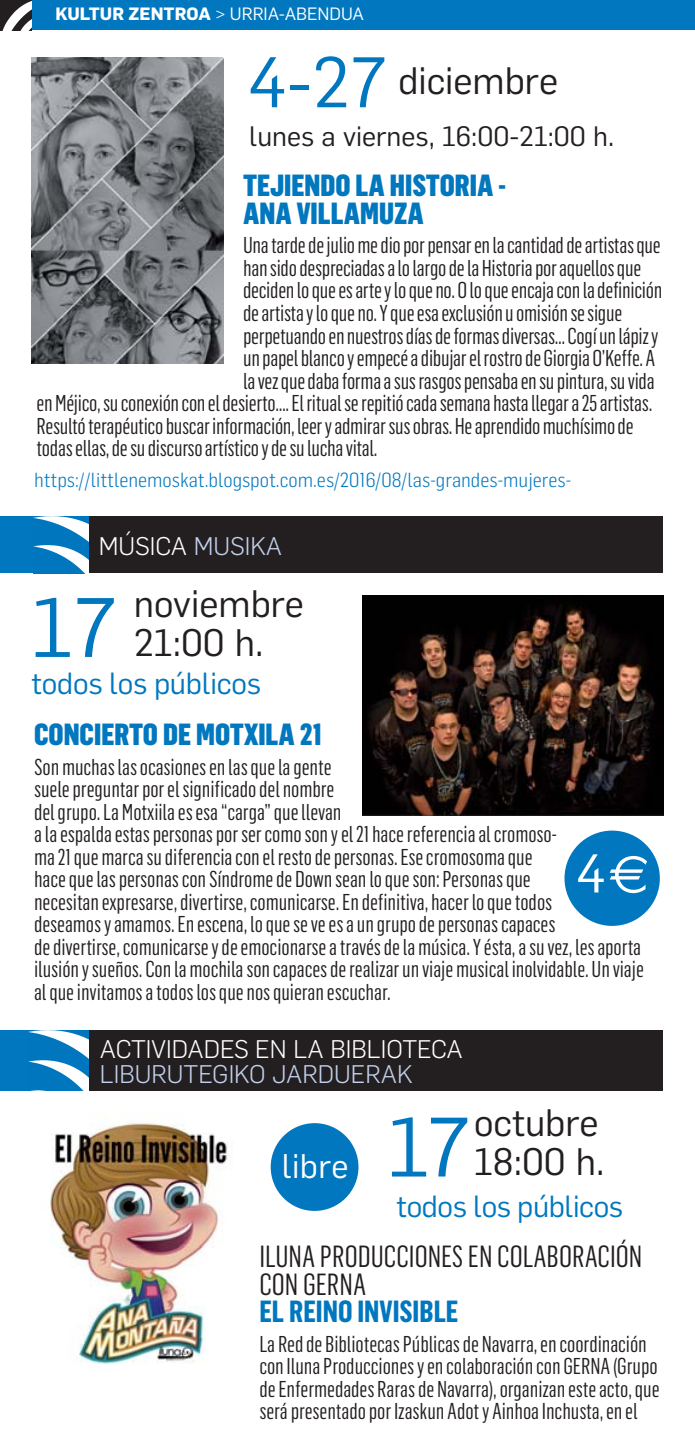
<style>
.page{position:relative;width:695px;height:1454px;background:#fff}
.page>*{position:absolute;margin:0;border:0;box-sizing:border-box;transform-origin:0 0}
.t1{font:82.5px "Flama";color:#0077be}
.t2{font:53.5px "Flama";color:#fff}
.t3{font:37.5px/39.5px "Flama";color:#231f20}
.t4{font:33.5px "Flama";letter-spacing:.01em;color:#fff}
.t5{font:900 30px/27.5px "Flama Condensed";color:#0077be}
.t6{font:30px/27.5px "Flama Condensed";color:#231f20}
.t7{font:30px "Flama";letter-spacing:-.01em;color:#0077be}
.t8{font:700 30px "Flama Condensed";color:#0077be}
.t9{font:27.5px "Flama";color:#231f20}
.t10{font:300 25px "Flama";color:#fff}
.t11{font:300 25px "Flama";color:#c1d0eb}
.t12{font:22.5px/22.5px "Flama Condensed";letter-spacing:-.005em;color:#231f20}
.t13{font:300 20px "Flama Semicondensed";color:#0077be}
.t14{font:17.5px "Flama";color:#fff}
.s1{font-weight:700}
.s2{font-size:70px;color:#0077be}
.s3{color:#c1d0eb}
.s4{font-family:"Euro Sans"}
</style>
<div class="page">
<div style="left:0;top:0;width:694px;height:30px;background:#0077be"></div>
<div style="left:0;top:0;width:32px;height:30px;background:#231f20"></div>
<img style="left:3px;top:1px;width:29px;height:29px">
<div style="left:41px;top:1029px;width:621px;height:61px;background:#231f20"></div>
<div style="left:0;top:1029px;width:88px;height:61px;background:#0077be"></div>
<img style="left:29px;top:1029px;width:59px;height:61px">
<img style="left:50px;top:1113px;width:178px;height:251px">
<div style="left:270px;top:1122px;width:88px;height:88px;background:#0077be;border-radius:50%"></div>
<div style="left:41px;top:516px;width:621px;height:57px;background:#231f20"></div>
<div style="left:0;top:516px;width:88px;height:57px;background:#0077be"></div>
<img style="left:34px;top:516px;width:54px;height:57px">
<img style="left:362px;top:595px;width:301px;height:220px">
<img style="left:32px;top:57px;width:191px;height:307px">
<div style="left:564px;top:830px;width:95px;height:95px;background:#0077be;border-radius:50%"></div>
<p class="t14" style="left:55px;top:3px;width:310px"><span class="s1">KULTUR ZENTROA</span> &gt; URRIA-ABENDUA</p>
<h3 class="t3" style="left:247px;top:61px;width:313px"><span class="s2">4-27</span> diciembre</h3>
<p class="t9" style="left:249px;top:120px;width:366px">lunes a viernes, 16:00-21:00 h.</p>
<h3 class="t5" style="left:243px;top:174px;width:264px">TEJIENDO LA HISTORIA -<br>ANA VILLAMUZA</h3>
<p class="t12" style="left:243px;top:236px;width:419px">Una tarde de julio me dio por pensar en la cantidad de artistas que</p>
<p class="t12" style="left:243px;top:258px;width:399px">han sido despreciadas a lo largo de la Historia por aquellos que</p>
<p class="t12" style="left:243px;top:281px;width:420px">deciden lo que es arte y lo que no. O lo que encaja con la definición</p>
<p class="t12" style="left:243px;top:303px;width:380px">de artista y lo que no. Y que esa exclusión u omisión se sigue</p>
<p class="t12" style="left:243px;top:326px;width:417px">perpetuando en nuestros días de formas diversas… Cogí un lápiz y</p>
<p class="t12" style="left:243px;top:348px;width:413px">un papel blanco y empecé a dibujar el rostro de Giorgia O’Keffe. A</p>
<p class="t12" style="left:243px;top:371px;width:413px">la vez que daba forma a sus rasgos pensaba en su pintura, su vida</p>
<p class="t12" style="left:37px;top:393px;width:617px">en Méjico, su conexión con el desierto…. El ritual se repitió cada semana hasta llegar a 25 artistas.</p>
<p class="t12" style="left:37px;top:416px;width:598px">Resultó terapéutico buscar información, leer y admirar sus obras. He aprendido muchísimo de</p>
<p class="t12" style="left:37px;top:438px;width:342px">todas ellas, de su discurso artístico y de su lucha vital.</p>
<p class="t13" style="left:34px;top:473px;width:538px">https://littlenemoskat.blogspot.com.es/2016/08/las-grandes-mujeres-</p>
<p class="t10" style="left:99px;top:537px;width:185px">MÚSICA <span class="s3">MUSIKA</span></p>
<h1 class="t1" style="left:32px;top:580px;width:86px">17</h1>
<h3 class="t3" style="left:134px;top:584px;width:171px">noviembre<br>21:00 h.</h3>
<h3 class="t7" style="left:32px;top:666px;width:231px">todos los públicos</h3>
<h3 class="t5" style="left:34px;top:723px;width:289px">CONCIERTO DE MOTXILA 21</h3>
<p class="t12" style="left:34px;top:757px;width:611px">Son muchas las ocasiones en las que la gente<br>suele preguntar por el significado del nombre<br>del grupo. La Motxiila es esa “carga” que llevan<br>a la espalda estas personas por ser como son y el 21 hace referencia al cromoso-<br>ma 21 que marca su diferencia con el resto de personas. Ese cromosoma que<br>hace que las personas con Síndrome de Down sean lo que son: Personas que<br>necesitan expresarse, divertirse, comunicarse. En definitiva, hacer lo que todos<br>deseamos y amamos. En escena, lo que se ve es a un grupo de personas capaces<br>de divertirse, comunicarse y de emocionarse a través de la música. Y ésta, a su vez, les aporta ilusión y sueños. Con la mochila son capaces de realizar un viaje musical inolvidable. Un viaje al que invitamos a todos los que nos quieran escuchar.</p>
<h2 class="t2" style="left:575px;top:842px;width:75px">4<span class="s4">€</span></h2>
<p class="t10" style="left:100px;top:1040px;width:364px">ACTIVIDADES EN LA BIBLIOTECA</p>
<p class="t11" style="left:100px;top:1065px;width:314px">LIBURUTEGIKO JARDUERAK</p>
<h3 class="t3" style="left:474px;top:1102px;width:126px">octubre</h3>
<h1 class="t1" style="left:388px;top:1099px;width:84px">17</h1>
<h3 class="t7" style="left:396px;top:1189px;width:228px">todos los públicos</h3>
<h3 class="t4" style="left:282px;top:1146px;width:68px">libre</h3>
<h3 class="t3" style="left:474px;top:1142px;width:132px">18:00 h.</h3>
<h3 class="t6" style="left:259px;top:1245px;width:384px">ILUNA PRODUCCIONES EN COLABORACIÓN<br>CON GERNA</h3>
<h3 class="t8" style="left:259px;top:1300px;width:200px">EL REINO INVISIBLE</h3>
<p class="t12" style="left:259px;top:1334px;width:401px">La Red de Bibliotecas Públicas de Navarra, en coordinación con Iluna Producciones y en colaboración con GERNA (Grupo de Enfermedades Raras de Navarra), organizan este acto, que será presentado por Izaskun Adot y Ainhoa Inchusta, en el</p>
</div>
